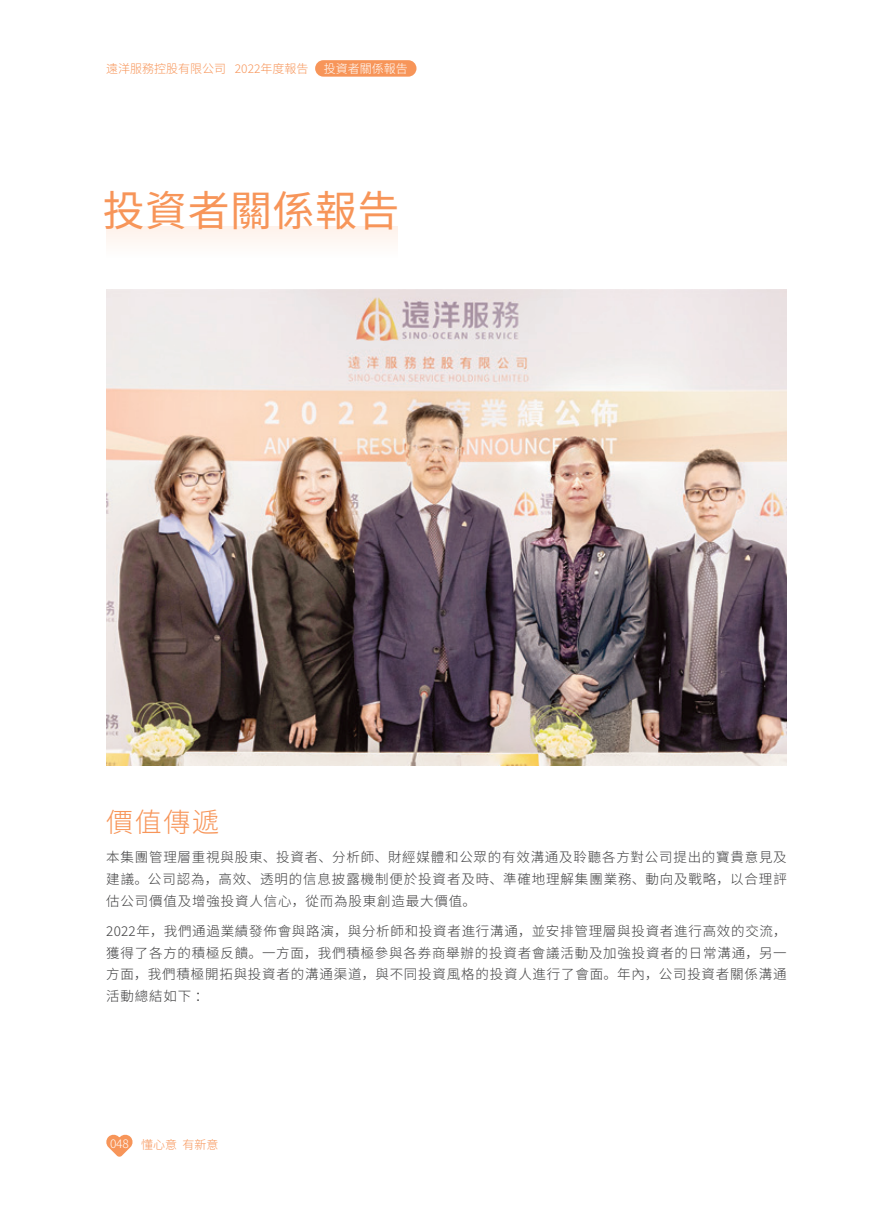
<style>
.page{position:relative;width:893px;height:1212px;background:#fff}
.page>*{position:absolute;margin:0;border:0;box-sizing:border-box;transform-origin:0 0}
.t1{font:42px "Source Han Sans CN";letter-spacing:.01em;color:#f79559}
._03_H1{font:300 27px "Source Han Sans CN";color:#f79559}
._01_Body_Text{font:300 13.5px/21.8px "Source Han Sans CN";letter-spacing:.06em;color:#3e3e3f;text-align:justify}
.t2{font:300 12px "Source Han Sans CN";color:#f79559}
.t3{font:300 12px "Source Han Sans CN";color:#fff}
.s1{color:#fff}
</style>
<div class="page">
<div style="left:315px;top:60px;width:101px;height:17px;background:#f79559;border-radius:8px"></div>
<svg style="left:106px;top:1134px;width:27px;height:23px"></svg>
<div style="left:106px;top:227px;width:292px;height:41px;background:#fefaf7"></div>
<img style="left:106px;top:289px;width:681px;height:476px">
<p class="t2" style="left:106px;top:62px;width:204px">遠洋服務控股有限公司 2022年度報告</p>
<p class="t3" style="left:324px;top:62px;width:85px">投資者關係報告</p>
<h1 class="t1" style="left:103px;top:187px;width:298px">投資者關係報告</h1>
<p class="_03_H1" style="left:106px;top:806px;width:114px">價值傳遞</p>
<p class="_01_Body_Text" style="left:106px;top:846px;width:682px">本集團管理層重視與股東、投資者、分析師、財經媒體和公眾的有效溝通及聆聽各方對公司提出的寶貴意見及建議。公司認為，高效、透明的信息披露機制便於投資者及時、準確地理解集團業務、動向及戰略，以合理評估公司價值及增強投資人信心，從而為股東創造最大價值。</p>
<p class="_01_Body_Text" style="left:106px;top:920px;width:682px">2022年，我們通過業績發佈會與路演，與分析師和投資者進行溝通，並安排管理層與投資者進行高效的交流，獲得了各方的積極反饋。一方面，我們積極參與各券商舉辦的投資者會議活動及加強投資者的日常溝通，另一方面，我們積極開拓與投資者的溝通渠道，與不同投資風格的投資人進行了會面。年內，公司投資者關係溝通活動總結如下：</p>
<p class="t2" style="left:110px;top:1138px;width:110px"><span class="s1">048</span> 懂心意 有新意</p>
</div>
